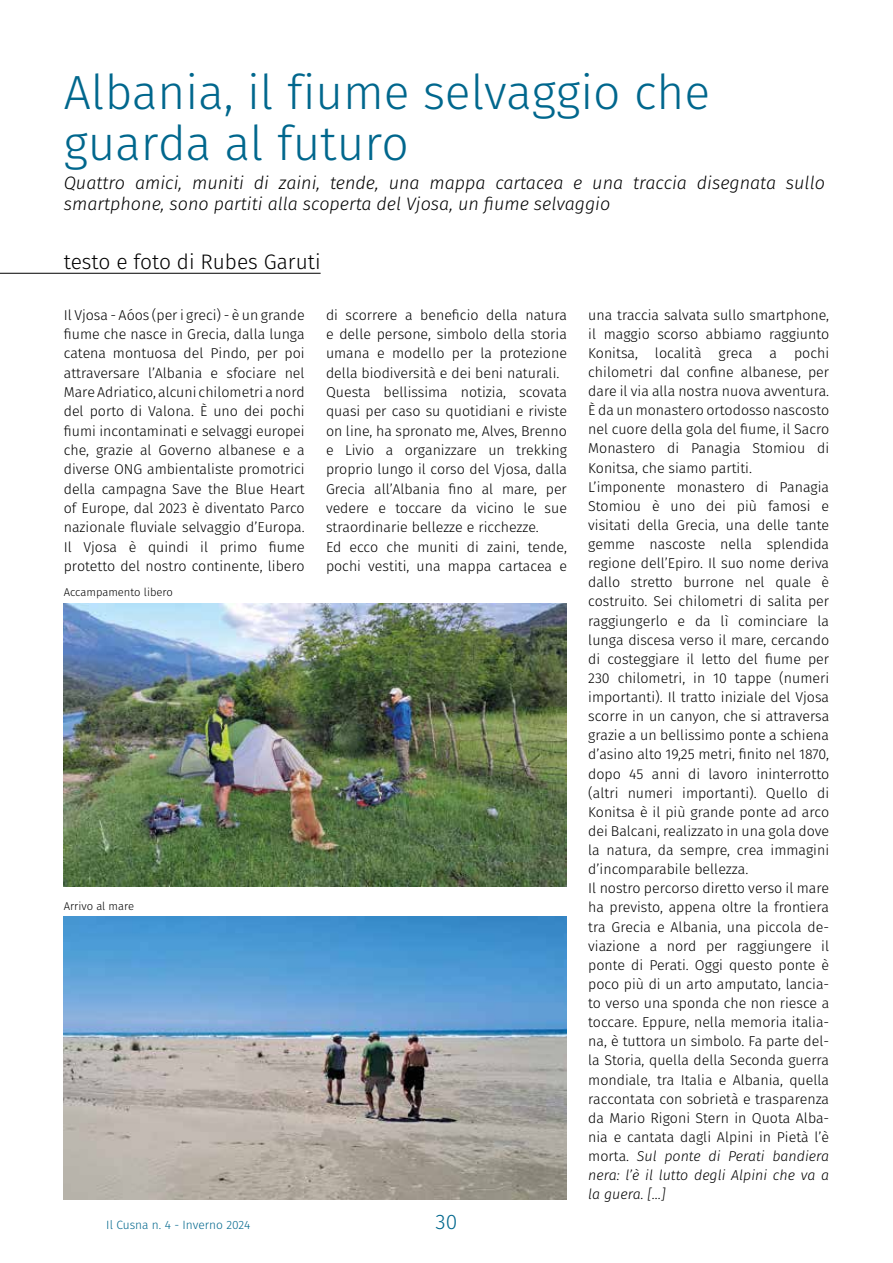
<style>
.page{position:relative;width:893px;height:1263px;background:#fff}
.page>*{position:absolute;margin:0;border:0;box-sizing:border-box;transform-origin:0 0}
.t1{font:300 48px/51px "Fira Sans";color:#00678d}
.t2{font:300 21px "Fira Sans";color:#000}
.t3{font:300 21px "Fira Sans";color:#00678d}
.t4{font:italic 300 18px/20.7px "Fira Sans";color:#000}
.t5{font:300 14.25px/19px "Fira Sans";color:#000}
.t6{font:300 12px "Fira Sans";color:#00678d}
.t7{font:300 11.25px "Fira Sans";color:#000}
.s1{font-style:italic}
</style>
<div class="page">
<hr style="left:0;top:273px;width:321px;height:1px;background:#000">
<img style="left:64px;top:603px;width:503px;height:283px">
<img style="left:64px;top:916px;width:503px;height:283px">
<h1 class="t1" style="left:64px;top:66px;width:648px">Albania, il fiume selvaggio che guarda al futuro</h1>
<p class="t4" style="left:64px;top:172px;width:763px">Quattro amici, muniti di zaini, tende, una mappa cartacea e una traccia disegnata sullo smartphone, sono partiti alla scoperta del Vjosa, un fiume selvaggio</p>
<h2 class="t2" style="left:64px;top:246px;width:258px">testo e foto di Rubes Garuti</h2>
<p class="t5" style="left:64px;top:305px;width:242px;text-align:justify">Il Vjosa - Aóos (per i greci) - è un grande fiume che nasce in Grecia, dalla lunga catena montuosa del Pindo, per poi attraversare l’Albania e sfociare nel Mare Adriatico, alcuni chilometri a nord del porto di Valona. È uno dei pochi fiumi incontaminati e selvaggi europei che, grazie al Governo albanese e a diverse ONG ambientaliste promotrici della campagna Save the Blue Heart of Europe, dal 2023 è diventato Parco nazionale fluviale selvaggio d’Europa.<br>Il Vjosa è quindi il primo fiume protetto del nostro continente, libero</p>
<p class="t5" style="left:326px;top:305px;width:242px">di scorrere a beneficio della natura e delle persone, simbolo della storia umana e modello per la protezione della biodiversità e dei beni naturali.<br>Questa bellissima notizia, scovata quasi per caso su quotidiani e riviste on line, ha spronato me, Alves, Brenno e Livio a organizzare un trekking proprio lungo il corso del Vjosa, dalla Grecia all’Albania fino al mare, per vedere e toccare da vicino le sue straordinarie bellezze e ricchezze.<br>Ed ecco che muniti di zaini, tende, pochi vestiti, una mappa cartacea e</p>
<p class="t5" style="left:588px;top:305px;width:242px">una traccia salvata sullo smartphone, il maggio scorso abbiamo raggiunto Konitsa, località greca a pochi chilometri dal confine albanese, per dare il via alla nostra nuova avventura.<br>È da un monastero ortodosso nascosto nel cuore della gola del fiume, il Sacro Monastero di Panagia Stomiou di Konitsa, che siamo partiti.<br>L’imponente monastero di Panagia Stomiou è uno dei più famosi e visitati della Grecia, una delle tante gemme nascoste nella splendida regione dell’Epiro. Il suo nome deriva dallo stretto burrone nel quale è costruito. Sei chilometri di salita per raggiungerlo e da lì cominciare la lunga discesa verso il mare, cercando di costeggiare il letto del fiume per 230 chilometri, in 10 tappe (numeri importanti). Il tratto iniziale del Vjosa scorre in un canyon, che si attraversa grazie a un bellissimo ponte a schiena d’asino alto 19,25 metri, finito nel 1870, dopo 45 anni di lavoro ininterrotto (altri numeri importanti). Quello di Konitsa è il più grande ponte ad arco dei Balcani, realizzato in una gola dove la natura, da sempre, crea immagini d’incomparabile bellezza.<br>Il nostro percorso diretto verso il mare ha previsto, appena oltre la frontiera tra Grecia e Albania, una piccola de&shy;viazione a nord per raggiungere il ponte di Perati. Oggi questo ponte è poco più di un arto amputato, lancia&shy;to verso una sponda che non riesce a toccare. Eppure, nella memoria italia&shy;na, è tuttora un simbolo. Fa parte del&shy;la Storia, quella della Seconda guerra mondiale, tra Italia e Albania, quella raccontata con sobrietà e trasparenza da Mario Rigoni Stern in Quota Alba&shy;nia e cantata dagli Alpini in Pietà l’è morta. <span class="s1">Sul ponte di Perati bandiera nera: l’è il lutto degli Alpini che va a la guera. […]</span></p>
<p class="t7" style="left:64px;top:584px;width:111px">Accampamento libero</p>
<p class="t7" style="left:64px;top:897px;width:72px">Arrivo al mare</p>
<p class="t6" style="left:106px;top:1216px;width:145px">Il Cusna n. 4 - Inverno 2024</p>
<h2 class="t3" style="left:436px;top:1207px;width:23px">30</h2>
</div>
